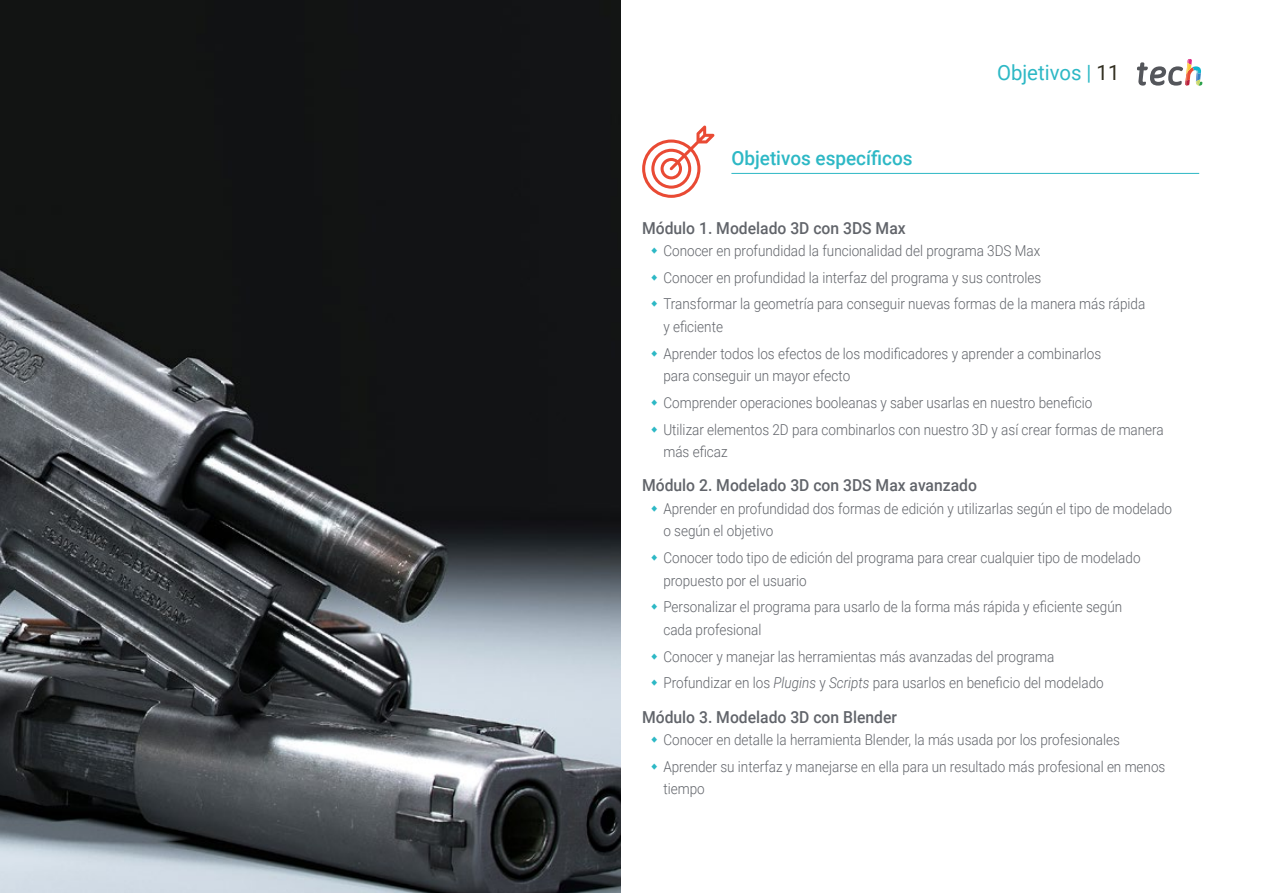
<style>
.page{position:relative;width:1263px;height:893px;background:#fff}
.page>*{position:absolute;margin:0;border:0;box-sizing:border-box;transform-origin:0 0}
.t1{font:21px "Roboto";color:#2db8c5}
.t2{font:500 19.5px "Roboto";color:#2db8c5}
.t3{font:500 16.5px "Roboto";color:#61646a;scale:.95 1}
.t4{font:300 15px/26.7px "Roboto";color:#61646a;scale:.9 1}
.s1{color:#312e20}
.s2{font-style:italic}
</style>
<div class="page">
<img style="left:0;top:0;width:621px;height:893px">
<svg style="left:1137px;top:59px;width:65px;height:27px"></svg>
<hr style="left:731px;top:173px;width:468px;height:1px;background:#2db8c5">
<svg style="left:642px;top:125px;width:72px;height:73px"></svg>
<h2 class="t2" style="left:731px;top:144px;width:183px">Objetivos específicos</h2>
<h1 class="t1" style="left:997px;top:57px;width:124px">Objetivos | <span class="s1">11</span></h1>
<p class="t3" style="left:642px;top:216px;width:279px">Módulo 1. Modelado 3D con 3DS Max</p>
<p class="t4" style="left:663px;top:237px;width:537px">Conocer en profundidad la funcionalidad del programa 3DS Max<br>Conocer en profundidad la interfaz del programa y sus controles<br>Transformar la geometría para conseguir nuevas formas de la manera más rápida</p>
<p class="t4" style="left:663px;top:313px;width:488px">y eficiente<br>Aprender todos los efectos de los modificadores y aprender a combinarlos</p>
<p class="t4" style="left:663px;top:362px;width:557px">para conseguir un mayor efecto<br>Comprender operaciones booleanas y saber usarlas en nuestro beneficio<br>Utilizar elementos 2D para combinarlos con nuestro 3D y así crear formas de manera</p>
<p class="t4" style="left:663px;top:438px;width:73px">más eficaz</p>
<p class="t3" style="left:642px;top:474px;width:354px">Módulo 2. Modelado 3D con 3DS Max avanzado</p>
<p class="t4" style="left:663px;top:497px;width:567px;line-height:22.5px">Aprender en profundidad dos formas de edición y utilizarlas según el tipo de modelado o según el objetivo</p>
<p class="t4" style="left:663px;top:546px;width:532px;line-height:22.5px">Conocer todo tipo de edición del programa para crear cualquier tipo de modelado propuesto por el usuario</p>
<p class="t4" style="left:663px;top:595px;width:511px;line-height:22.5px">Personalizar el programa para usarlo de la forma más rápida y eficiente según cada profesional</p>
<p class="t4" style="left:663px;top:642px;width:491px">Conocer y manejar las herramientas más avanzadas del programa<br>Profundizar en los <span class="s2">Plugins</span> y <span class="s2">Scripts</span> para usarlos en beneficio del modelado</p>
<p class="t3" style="left:642px;top:705px;width:270px">Módulo 3. Modelado 3D con Blender</p>
<p class="t4" style="left:663px;top:726px;width:559px">Conocer en detalle la herramienta Blender, la más usada por los profesionales<br>Aprender su interfaz y manejarse en ella para un resultado más profesional en menos</p>
<p class="t4" style="left:663px;top:775px;width:47px">tiempo</p>
</div>
